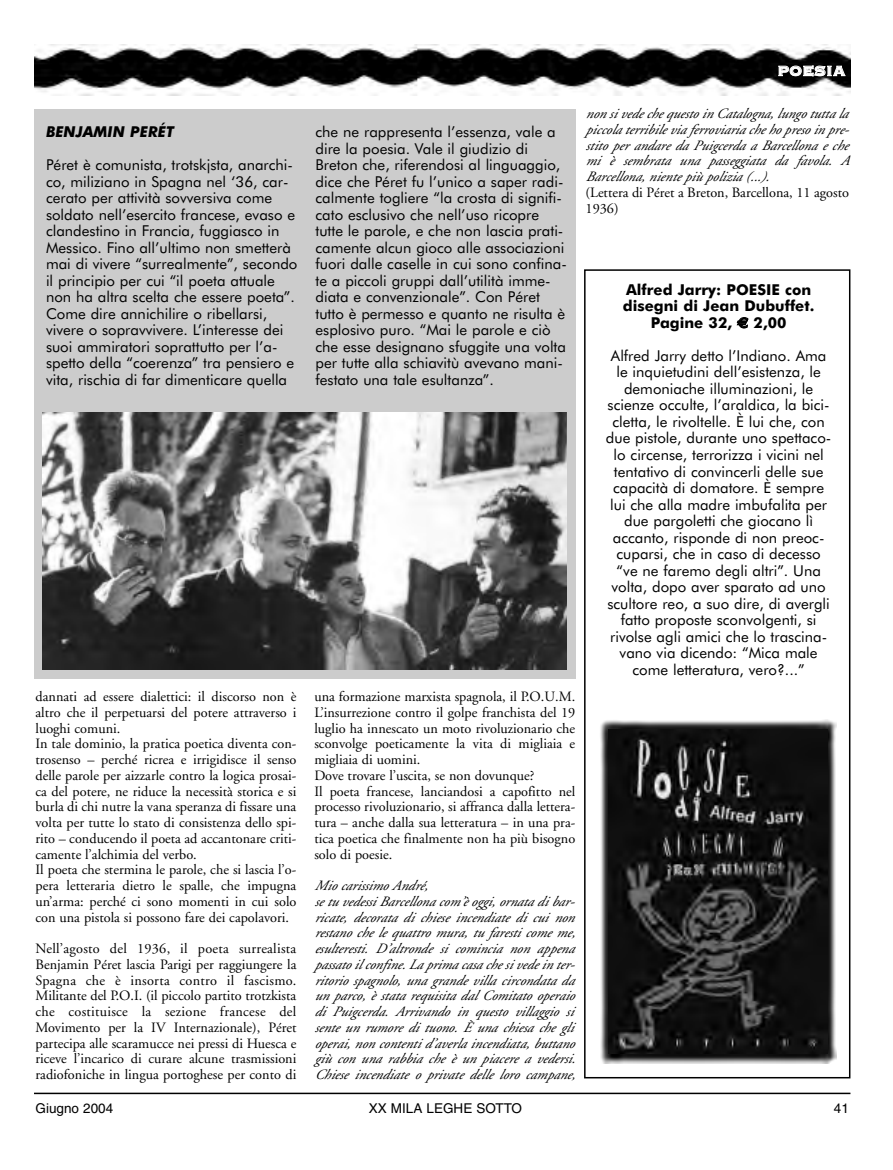
<style>
.page{position:relative;width:893px;height:1170px;background:#fff}
.page>*{position:absolute;margin:0;border:0;box-sizing:border-box;transform-origin:0 0}
.t1{font:18px "Copperplate Thirty Three BC";letter-spacing:-.005em;color:#fff}
.t2{font:15px/16.5px "Futura BT";color:#000}
.t3{font:700 15px/16.5px "Futura BT";color:#000;text-align:center}
.t4{font:italic 700 15px "Futura BT";color:#000}
.t5{font:14.25px/15.8px "Adobe Garamond";color:#000}
.t6{font:italic 14.25px/15.8px "Adobe Garamond";color:#000}
.t7{font:13.5px "Helvetica";color:#000}
.s1{font-family:"Euro Sans"}
</style>
<div class="page">
<div style="left:34px;top:109px;width:542px;height:569px;background:#ccc"></div>
<hr style="left:34px;top:1092px;width:816px;height:2px;background:#000">
<img style="left:34px;top:45px;width:816px;height:51px">
<img style="left:43px;top:413px;width:524px;height:256px">
<div style="left:584px;top:269px;width:266px;height:809px;border:2px solid #000"></div>
<img style="left:600px;top:719px;width:237px;height:344px">
<img style="left:609px;top:729px;width:218px;height:324px">
<p class="t4" style="left:46px;top:126px;width:130px">BENJAMIN PERÉT</p>
<p class="t2" style="left:46px;top:158px;width:253px">Péret è comunista, trotskjsta, anarchi&shy;co, miliziano in Spagna nel ‘36, car&shy;cerato per attività sovversiva come soldato nell’esercito francese, evaso e clandestino in Francia, fuggiasco in Messico. Fino all’ultimo non smetterà mai di vivere “surrealmente”, secondo il principio per cui “il poeta attuale non ha altra scelta che essere poeta”.<br>Come dire annichilire o ribellarsi, vivere o sopravvivere. L’interesse dei suoi ammiratori soprattutto per l’a&shy;spetto della “coerenza” tra pensiero e vita, rischia di far dimenticare quella</p>
<p class="t5" style="left:36px;top:689px;width:262px">dannati ad essere dialettici: il discorso non è altro che il perpetuarsi del potere attraverso i luoghi comuni.<br>In tale dominio, la pratica poetica diventa con&shy;trosenso – perché ricrea e irrigidisce il senso delle parole per aizzarle contro la logica prosai&shy;ca del potere, ne riduce la necessità storica e si burla di chi nutre la vana speranza di fissare una volta per tutte lo stato di consistenza dello spi&shy;rito – conducendo il poeta ad accantonare criti&shy;camente l’alchimia del verbo.<br>Il poeta che stermina le parole, che si lascia l’o&shy;pera letteraria dietro le spalle, che impugna un’arma: perché ci sono momenti in cui solo con una pistola si possono fare dei capolavori.</p>
<p class="t5" style="left:36px;top:941px;width:262px;text-align:justify">Nell’agosto del 1936, il poeta surrealista Benjamin Péret lascia Parigi per raggiungere la Spagna che è insorta contro il fascismo.<br>Militante del P.O.I. (il piccolo partito trotzkista che costituisce la sezione francese del Movimento per la IV Internazionale), Péret partecipa alle scaramucce nei pressi di Huesca e riceve l’incarico di curare alcune trasmissioni radiofoniche in lingua portoghese per conto di</p>
<p class="t2" style="left:315px;top:125px;width:253px">che ne rappresenta l’essenza, vale a dire la poesia. Vale il giudizio di Breton che, riferendosi al linguaggio, dice che Péret fu l’unico a saper radi&shy;calmente togliere “la crosta di signifi&shy;cato esclusivo che nell’uso ricopre tutte le parole, e che non lascia prati&shy;camente alcun gioco alle associazioni fuori dalle caselle in cui sono confina&shy;te a piccoli gruppi dall’utilità imme&shy;diata e convenzionale”. Con Péret tutto è permesso e quanto ne risulta è esplosivo puro. “Mai le parole e ciò che esse designano sfuggite una volta per tutte alla schiavitù avevano mani&shy;festato una tale esultanza”.</p>
<p class="t1" style="left:777px;top:59px;width:70px">POESIA</p>
<p class="t6" style="left:586px;top:107px;width:267px">non si vede che questo in Catalogna,lungo tutta la piccola terribile via ferroviaria che ho preso in pre&shy;stito per andare da Puigcerda a Barcellona e che mi è sembrata una passeggiata da favola. A Barcellona, niente più polizia (...).</p>
<p class="t5" style="left:586px;top:186px;width:265px">(Lettera di Péret a Breton, Barcellona, 11 agosto<br>1936)</p>
<p class="t3" style="left:623px;top:282px;width:193px">Alfred Jarry: POESIE con disegni di Jean Dubuffet.<br>Pagine 32, <span class="s1">€</span> 2,00</p>
<p class="t2" style="left:606px;top:348px;width:227px;text-align:center">Alfred Jarry detto l’Indiano. Ama le inquietudini dell’esistenza, le demoniache illuminazioni, le scienze occulte, l’araldica, la bici&shy;cletta, le rivoltelle. È lui che, con due pistole, durante uno spettaco&shy;lo circense, terrorizza i vicini nel tentativo di convincerli delle sue capacità di domatore. È sempre lui che alla madre imbufalita per due pargoletti che giocano lì accanto, risponde di non preoc&shy;cuparsi, che in caso di decesso “ve ne faremo degli altri”. Una volta, dopo aver sparato ad uno scultore reo, a suo dire, di avergli fatto proposte sconvolgenti, si rivolse agli amici che lo trascina&shy;vano via dicendo: “Mica male come letteratura, vero?...”</p>
<p class="t5" style="left:314px;top:689px;width:262px">una formazione marxista spagnola, il P.O.U.M.<br>L’insurrezione contro il golpe franchista del 19 luglio ha innescato un moto rivoluzionario che sconvolge poeticamente la vita di migliaia e migliaia di uomini.<br>Dove trovare l’uscita, se non dovunque?<br>Il poeta francese, lanciandosi a capofitto nel processo rivoluzionario, si affranca dalla lettera&shy;tura – anche dalla sua letteratura – in una pra&shy;tica poetica che finalmente non ha più bisogno solo di poesie.</p>
<p class="t6" style="left:314px;top:879px;width:265px">Mio carissimo André,<br>se tu vedessi Barcellona com’è oggi,ornata di bar&shy;ricate, decorata di chiese incendiate di cui non restano che le quattro mura, tu faresti come me, esulteresti. D’altronde si comincia non appena passato il confine.La prima casa che si vede in ter&shy;ritorio spagnolo, una grande villa circondata da un parco, è stata requisita dal Comitato operaio di Puigcerda. Arrivando in questo villaggio si sente un rumore di tuono. È una chiesa che gli operai, non contenti d’averla incendiata, buttano giù con una rabbia che è un piacere a vedersi.<br>Chiese incendiate o private delle loro campane,</p>
<p class="t7" style="left:36px;top:1103px;width:79px">Giugno 2004</p>
<p class="t7" style="left:369px;top:1103px;width:155px">XX MILA LEGHE SOTTO</p>
<p class="t7" style="left:834px;top:1103px;width:17px">41</p>
</div>
